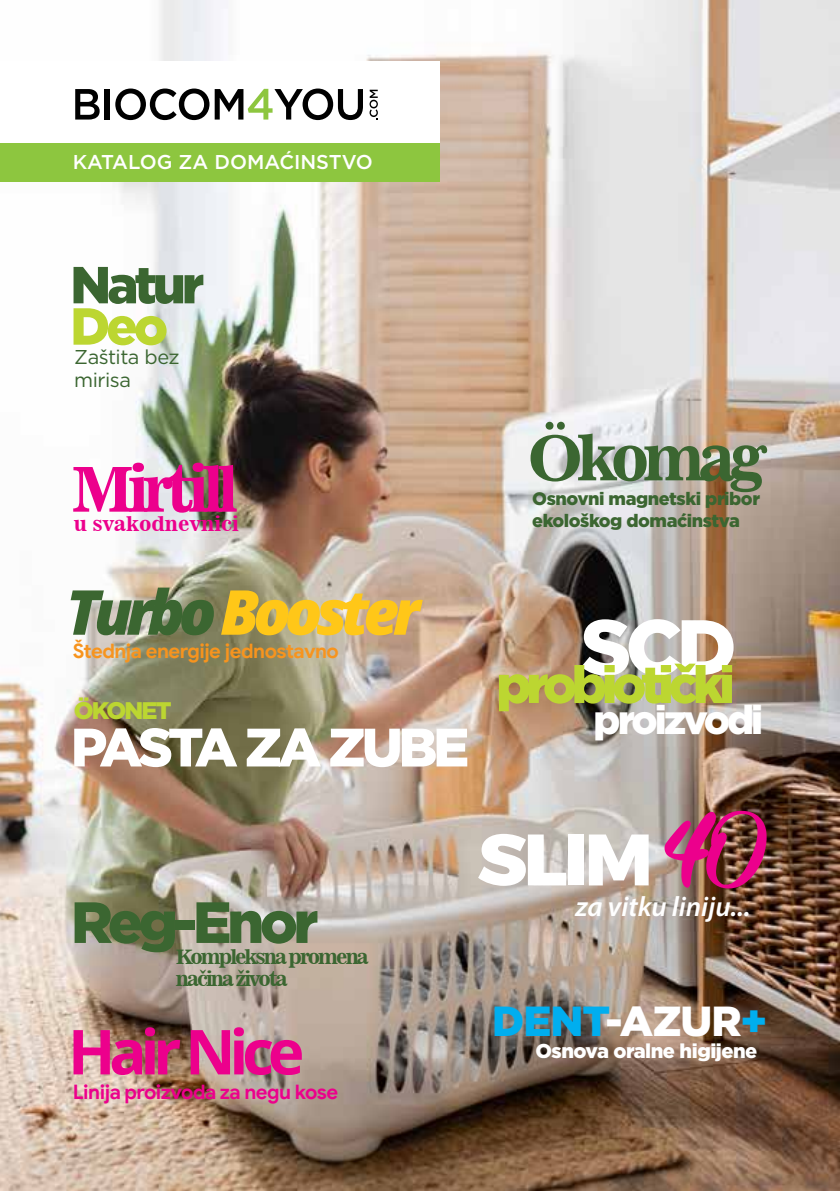
<style>
.page{position:relative;width:840px;height:1191px;background:#fff}
.page>*{position:absolute;margin:0;border:0;box-sizing:border-box;transform-origin:0 0}
.t1{font:900 78px "Gotham";color:#fff}
.t2{font:italic 800 62px "Open Sans";letter-spacing:-.1em;color:#ffc718}
.t3{font:700 62px "Open Sans";letter-spacing:-.1em;color:#ec008c}
.t4{font:62px "News 701 BT Bold A";letter-spacing:-.1em;color:#ec008c}
.t5{font:62px "News 701 BT Bold A";letter-spacing:-.1em;color:#3b6631}
.t6{font:900 58px "Gotham";letter-spacing:-.075em;color:#3b6631}
.t7{font:900 54px "Gotham";letter-spacing:-.08em;color:#fff}
.t8{font:900 52px "Gotham";letter-spacing:-.1em;color:#bcd631}
.t9{font:900 52px "Gotham";letter-spacing:-.075em;color:#3b6631}
.t10{font:900 42px "Gotham";letter-spacing:-.025em;color:#00aeef}
.t11{font:900 40px "Gotham";letter-spacing:-.075em;color:#fff}
.t12{font:italic 600 28px "Myriad Pro";color:#fff}
.t13{font:900 24px "Gotham";letter-spacing:-.075em;color:#bcd631}
.t14{font:20px/22px "News 701 BT Bold A";letter-spacing:-.1em;color:#3b6631}
.t15{font:700 20px "Google Sans";letter-spacing:-.025em;color:#f7941e}
.t16{font:700 20px "Google Sans";letter-spacing:-.025em;color:#ec008c}
.t17{font:900 20px "Gotham";letter-spacing:-.025em;color:#fff}
.t18{font:500 20px "Gotham";color:#fff}
.t19{font:20px/22px "Gotham";letter-spacing:-.025em;color:#3b6631}
.t20{font:20px "News 701 BT Bold A";color:#ec008c}
.t21{font:900 18px/22px "Gotham";letter-spacing:-.025em;color:#3b6631}
.s1{color:#3b6631}
.s2{color:#fff}
</style>
<div class="page">
<img style="left:0;top:0;width:839px;height:1191px">
<div style="left:0;top:62px;width:439px;height:81px;background:#fff"></div>
<svg style="left:75px;top:89px;width:25px;height:31px"></svg>
<div style="left:105px;top:89px;width:5px;height:31px;background:#000"></div>
<svg style="left:115px;top:88px;width:248px;height:32px"></svg>
<svg style="left:369px;top:90px;width:8px;height:30px"></svg>
<img style="left:664px;top:811px;width:102px;height:77px">
<svg style="left:478px;top:834px;width:87px;height:52px"></svg>
<div style="left:567px;top:834px;width:16px;height:51px;background:#fff"></div>
<svg style="left:588px;top:834px;width:60px;height:51px"></svg>
<div style="left:0;top:143px;width:439px;height:39px;background:#8dc63f"></div>
<p class="t18" style="left:73px;top:149px;width:301px">KATALOG ZA DOMAĆINSTVO</p>
<h3 class="t9" style="left:70px;top:249px;width:135px">Natur</h3>
<h3 class="t8" style="left:70px;top:290px;width:99px">Deo</h3>
<p class="t19" style="left:74px;top:346px;width:107px">Zaštita bez mirisa</p>
<h2 class="t4" style="left:72px;top:451px;width:168px">Mirtill</h2>
<p class="t20" style="left:74px;top:511px;width:167px">u svakodnevnici</p>
<h2 class="t2" style="left:66px;top:565px;width:355px"><span class="s1">Turbo</span> Booster</h2>
<p class="t15" style="left:73px;top:638px;width:267px">Štednja energije jednostavno</p>
<h3 class="t13" style="left:74px;top:694px;width:99px">ÖKONET</h3>
<h3 class="t7" style="left:71px;top:710px;width:400px">PASTA ZA ZUBE</h3>
<h2 class="t5" style="left:527px;top:419px;width:240px">Ökomag</h2>
<p class="t21" style="left:532px;top:487px;width:229px">Osnovni magnetski pribor ekološkog domaćinstva</p>
<h1 class="t1" style="left:580px;top:593px;width:157px">SCD</h1>
<h3 class="t11" style="left:593px;top:692px;width:171px">proizvodi</h3>
<h3 class="t8" style="left:496px;top:648px;width:240px">probiotički</h3>
<h3 class="t6" style="left:71px;top:882px;width:249px">Reg-Enor</h3>
<p class="t14" style="left:176px;top:946px;width:194px">Kompleksna promena načina života</p>
<h2 class="t3" style="left:68px;top:1008px;width:238px">Hair Nice</h2>
<p class="t16" style="left:73px;top:1079px;width:267px">Linija proizvoda za negu kose</p>
<h3 class="t12" style="left:575px;top:888px;width:176px">za vitku liniju...</h3>
<h3 class="t10" style="left:492px;top:992px;width:277px">DENT<span class="s2">-AZUR</span>+</h3>
<p class="t17" style="left:535px;top:1036px;width:223px">Osnova oralne higijene</p>
</div>
